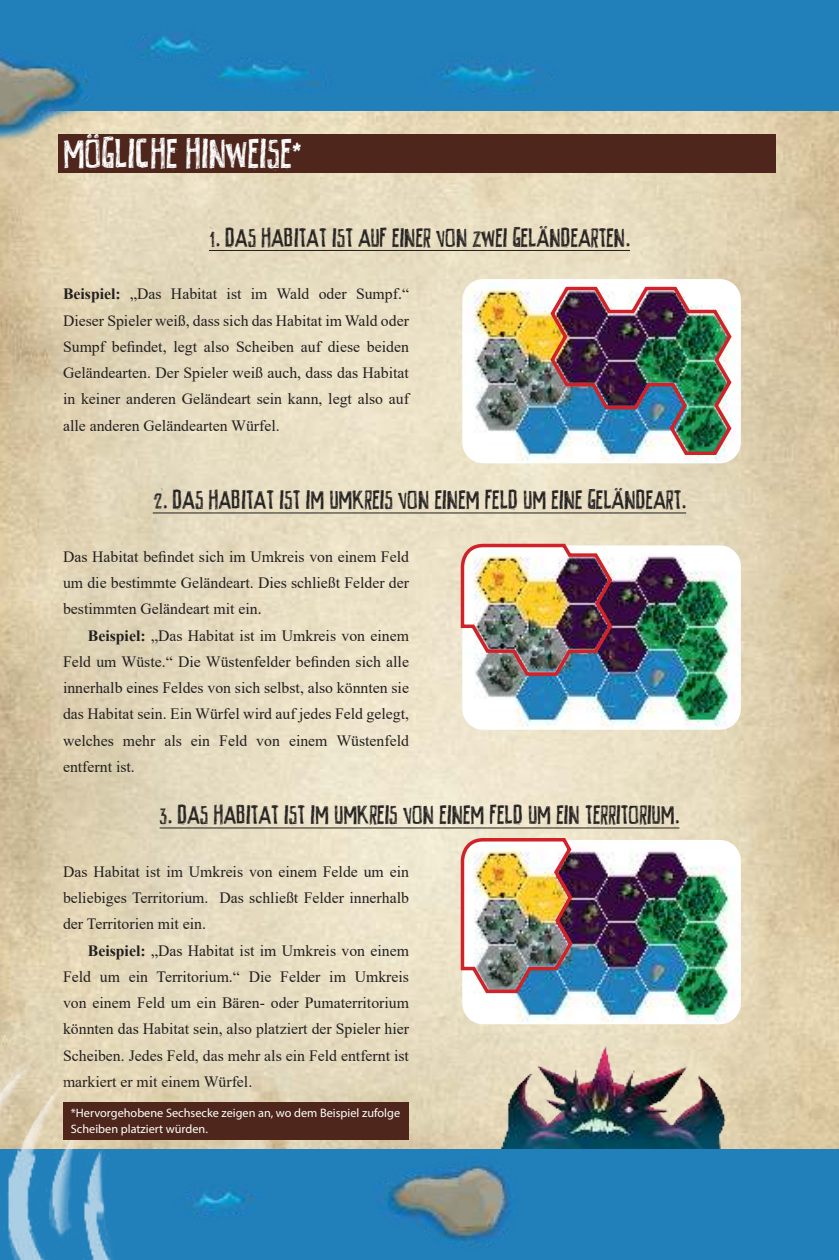
<style>
.page{position:relative;width:839px;height:1260px;background:#fff}
.page>*{position:absolute;margin:0;border:0;box-sizing:border-box;transform-origin:0 0}
.t1{font:43.75px "PEIXEFRITO";color:#fff}
.t2{font:28px "PEIXEFRITO";color:#221f1f}
.t3{font:15.75px/26.2px "Times New Roman";color:#221f1f;text-align:justify}
.t4{font:12.25px/15.8px "Myriad Pro";color:#fff}
.s1{font-weight:700}
</style>
<div class="page">
<img style="left:0;top:110px;width:838px;height:1040px">
<div style="left:58px;top:134px;width:717px;height:39px;background:#4e261b"></div>
<hr style="left:209px;top:250px;width:421px;height:1px;background:#221f1f">
<hr style="left:153px;top:513px;width:533px;height:1px;background:#221f1f">
<hr style="left:159px;top:828px;width:520px;height:1px;background:#221f1f">
<img style="left:478px;top:1012px;width:265px;height:138px">
<div style="left:0;top:0;width:838px;height:110px;background:#217fba"></div>
<div style="left:0;top:1150px;width:838px;height:110px;background:#217fba"></div>
<img style="left:0;top:1009px;width:175px;height:251px">
<img style="left:462px;top:279px;width:278px;height:184px">
<img style="left:462px;top:545px;width:278px;height:185px">
<img style="left:462px;top:840px;width:278px;height:184px">
<div style="left:63px;top:1102px;width:346px;height:38px;background:#4e261b"></div>
<img style="left:63px;top:1115px;width:521px;height:145px">
<img style="left:0;top:56px;width:113px;height:94px">
<img style="left:113px;top:35px;width:521px;height:99px">
<img style="left:547px;top:285px;width:186px;height:172px">
<img style="left:459px;top:836px;width:115px;height:160px">
<img style="left:459px;top:542px;width:155px;height:136px">
<h1 class="t1" style="left:63px;top:133px;width:240px">MÖGLICHE HINWEISE*</h1>
<h2 class="t2" style="left:209px;top:224px;width:422px">1. DAS HABITAT IST AUF EINER VON ZWEI GELÄNDEARTEN.</h2>
<p class="t3" style="left:63px;top:280px;width:347px"><span class="s1">Beispiel:</span> „Das Habitat ist im Wald oder Sumpf.“ Dieser Spieler weiß, dass sich das Habitat im Wald oder Sumpf befindet, legt also Scheiben auf diese beiden Geländearten. Der Spieler weiß auch, dass das Habitat in keiner anderen Geländeart sein kann, legt also auf alle anderen Geländearten Würfel.</p>
<h2 class="t2" style="left:153px;top:487px;width:534px">2. DAS HABITAT IST IM UMKREIS VON EINEM FELD UM EINE GELÄNDEART.</h2>
<p class="t3" style="left:63px;top:543px;width:347px">Das Habitat befindet sich im Umkreis von einem Feld um die bestimmte Geländeart. Dies schließt Felder der bestimmten Geländeart mit ein.</p>
<p class="t3" style="left:63px;top:622px;width:347px;text-indent:25px"><span class="s1">Beispiel:</span> „Das Habitat ist im Umkreis von einem Feld um Wüste.“ Die Wüstenfelder befinden sich alle innerhalb eines Feldes von sich selbst, also könnten sie das Habitat sein. Ein Würfel wird auf jedes Feld gelegt, welches mehr als ein Feld von einem Wüstenfeld entfernt ist.</p>
<h2 class="t2" style="left:159px;top:802px;width:521px">3. DAS HABITAT IST IM UMKREIS VON EINEM FELD UM EIN TERRITORIUM.</h2>
<p class="t3" style="left:63px;top:858px;width:347px">Das Habitat ist im Umkreis von einem Felde um ein beliebiges Territorium. Das schließt Felder innerhalb der Territorien mit ein.</p>
<p class="t3" style="left:63px;top:937px;width:347px;text-indent:25px"><span class="s1">Beispiel:</span> „Das Habitat ist im Umkreis von einem Feld um ein Territorium.“ Die Felder im Umkreis von einem Feld um ein Bären- oder Pumaterritorium könnten das Habitat sein, also platziert der Spieler hier Scheiben. Jedes Feld, das mehr als ein Feld entfernt ist markiert er mit einem Würfel.</p>
<p class="t4" style="left:71px;top:1106px;width:331px">*Hervorgehobene Sechsecke zeigen an, wo dem Beispiel zufolge<br>Scheiben platziert würden.</p>
</div>
